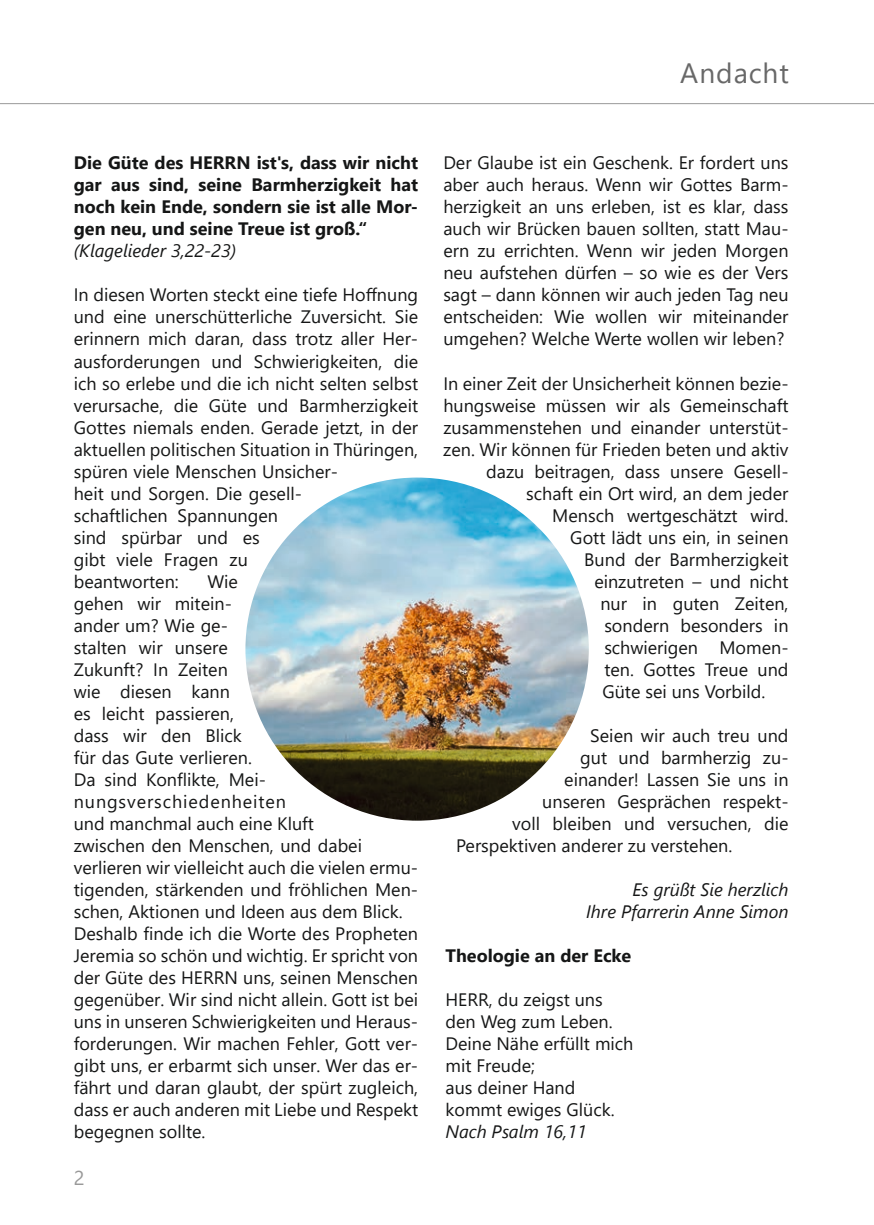
<style>
.page{position:relative;width:874px;height:1225px;background:#fff}
.page>*{position:absolute;margin:0;border:0;box-sizing:border-box;transform-origin:0 0}
.t1{font:28px "Segoe UI";letter-spacing:.035em;color:#686868}
.t2{font:20px "Segoe UI";color:#999}
.t3{font:18px/22px "Segoe UI";color:#151616}
.t4{font:700 18px/22px "Segoe UI";color:#151616;text-align:justify}
.t5{font:italic 18px/22px "Segoe UI";color:#151616;text-align:right}
</style>
<div class="page">
<hr style="left:0;top:103px;width:873px;height:1px;background:#999">
<img style="left:245px;top:477px;width:343px;height:343px;border-radius:171px">
<h1 class="t1" style="left:679px;top:47px;width:110px">Andacht</h1>
<p class="t4" style="left:74px;top:151px;width:345px">Die Güte des HERRN ist's, dass wir nicht gar aus sind, seine Barmherzigkeit hat noch kein Ende, sondern sie ist alle Mor&shy;gen neu, und seine Treue ist groß.“</p>
<p class="t5" style="left:74px;top:237px;width:164px">(Klagelieder 3,22-23)</p>
<p class="t3" style="left:74px;top:282px;width:346px">In diesen Worten steckt eine tiefe Hoffnung und eine unerschütterliche Zuversicht. Sie erinnern mich daran, dass trotz aller Her&shy;ausforderungen und Schwierigkeiten, die ich so erlebe und die ich nicht selten selbst verursache, die Güte und Barmherzigkeit Gottes niemals enden. Gerade jetzt, in der aktuellen politischen Situation in Thüringen, spüren viele Menschen Unsicher-<br>heit und Sorgen. Die gesell-<br>schaftlichen Spannungen<br>sind spürbar und es<br>gibt viele Fragen zu<br>beantworten:</p>
<p class="t3" style="left:74px;top:568px;width:346px;text-indent:133px">Wie<br>gehen wir mitein-<br>ander um? Wie ge-<br>stalten wir unsere<br>Zukunft? In Zeiten<br>wie diesen kann<br>es leicht passieren,<br>dass wir den Blick<br>für das Gute verlieren.<br>Da sind Konflikte, Mei&shy;nungsverschiedenheiten<br>und manchmal auch eine Kluft<br>zwischen den Menschen, und dabei verlieren wir vielleicht auch die vielen ermu&shy;tigenden, stärkenden und fröhlichen Men&shy;schen, Aktionen und Ideen aus dem Blick.<br>Deshalb finde ich die Worte des Propheten<br>Jeremia so schön und wichtig. Er spricht von der Güte des HERRN uns, seinen Menschen gegenüber. Wir sind nicht allein. Gott ist bei uns in unseren Schwierigkeiten und Heraus&shy;forderungen. Wir machen Fehler, Gott ver&shy;gibt uns, er erbarmt sich unser. Wer das er&shy;fährt und daran glaubt, der spürt zugleich, dass er auch anderen mit Liebe und Respekt begegnen sollte.</p>
<p class="t2" style="left:74px;top:1159px;width:12px">2</p>
<p class="t3" style="left:443px;top:150px;width:346px;text-align:justify">Der Glaube ist ein Geschenk. Er fordert uns aber auch heraus. Wenn wir Gottes Barm&shy;herzigkeit an uns erleben, ist es klar, dass auch wir Brücken bauen sollten, statt Mau&shy;ern zu errichten. Wenn wir jeden Morgen neu aufstehen dürfen – so wie es der Vers sagt – dann können wir auch jeden Tag neu entscheiden: Wie wollen wir miteinander umgehen? Welche Werte wollen wir leben?</p>
<p class="t3" style="left:443px;top:370px;width:346px">In einer Zeit der Unsicherheit können bezie-</p>
<p class="t3" style="left:443px;top:392px;width:346px">hungsweise müssen wir als Gemeinschaft</p>
<p class="t3" style="left:443px;top:414px;width:346px">zusammenstehen und einander unterstüt-</p>
<p class="t3" style="left:443px;top:436px;width:346px">zen. Wir können für Frieden beten und aktiv</p>
<p class="t3" style="left:486px;top:458px;width:304px">dazu beitragen, dass unsere Gesell-</p>
<p class="t3" style="left:526px;top:480px;width:264px">schaft ein Ort wird, an dem jeder</p>
<p class="t3" style="left:552px;top:502px;width:238px">Mensch wertgeschätzt wird.</p>
<p class="t3" style="left:570px;top:524px;width:219px">Gott lädt uns ein, in seinen</p>
<p class="t3" style="left:584px;top:546px;width:206px">Bund der Barmherzigkeit</p>
<p class="t3" style="left:594px;top:568px;width:196px">einzutreten – und nicht</p>
<p class="t3" style="left:600px;top:590px;width:190px">nur in guten Zeiten,</p>
<p class="t3" style="left:604px;top:612px;width:185px">sondern besonders in</p>
<p class="t3" style="left:604px;top:634px;width:185px">schwierigen Momen-</p>
<p class="t3" style="left:604px;top:656px;width:186px">ten. Gottes Treue und</p>
<p class="t3" style="left:602px;top:678px;width:164px">Güte sei uns Vorbild.</p>
<p class="t3" style="left:590px;top:722px;width:200px">Seien wir auch treu und</p>
<p class="t3" style="left:580px;top:744px;width:210px">gut und barmherzig zu-</p>
<p class="t3" style="left:564px;top:766px;width:225px">einander! Lassen Sie uns in</p>
<p class="t3" style="left:542px;top:788px;width:248px">unseren Gesprächen respekt-</p>
<p class="t3" style="left:512px;top:810px;width:277px">voll bleiben und versuchen, die</p>
<p class="t3" style="left:456px;top:832px;width:277px">Perspektiven anderer zu verstehen.</p>
<p class="t5" style="left:586px;top:875px;width:204px">Es grüßt Sie herzlich<br>Ihre Pfarrerin Anne Simon</p>
<p class="t4" style="left:445px;top:943px;width:187px">Theologie an der Ecke</p>
<p class="t3" style="left:445px;top:986px;width:189px">HERR, du zeigst uns den Weg zum Leben.<br>Deine Nähe erfüllt mich mit Freude;<br>aus deiner Hand kommt ewiges Glück.</p>
<p class="t5" style="left:445px;top:1117px;width:142px">Nach Psalm 16,11</p>
</div>
